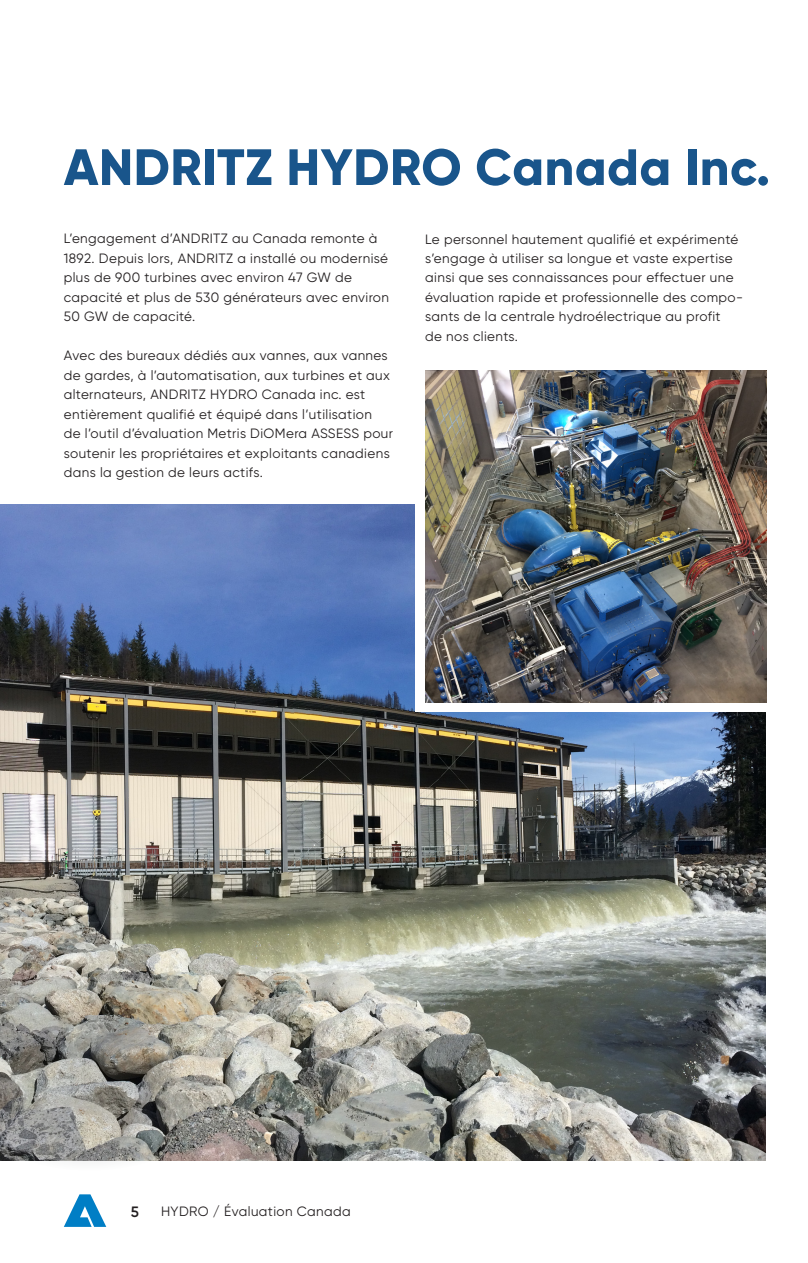
<style>
.page{position:relative;width:808px;height:1263px;background:#fff}
.page>*{position:absolute;margin:0;border:0;box-sizing:border-box;transform-origin:0 0}
.t1{font:800 51px "Gilroy";letter-spacing:.01em;color:#19558b}
.t2{font:600 15px "Gilroy";color:#231f20}
.t3{font:13.5px/19.5px "Gilroy";letter-spacing:.03em;color:#231f20}
</style>
<div class="page">
<svg style="left:64px;top:1194px;width:42px;height:33px"></svg>
<img style="left:0;top:505px;width:765px;height:655px">
<svg style="left:0;top:982px;width:234px;height:180px;background:#99978f"></svg>
<div style="left:416px;top:370px;width:362px;height:341px;background:#fff"></div>
<img style="left:425px;top:370px;width:341px;height:332px">
<p class="t1" style="left:64px;top:135px;width:708px">ANDRITZ HYDRO Canada Inc.</p>
<p class="t3" style="left:64px;top:229px;width:327px">L’engagement d’ANDRITZ au Canada remonte à 1892. Depuis lors, ANDRITZ a installé ou modernisé plus de 900 turbines avec environ 47 GW de capacité et plus de 530 générateurs avec environ 50 GW de capacité.</p>
<p class="t3" style="left:64px;top:346px;width:331px">Avec des bureaux dédiés aux vannes, aux vannes de gardes, à l’automatisation, aux turbines et aux alternateurs, ANDRITZ HYDRO Canada inc. est entièrement qualifié et équipé dans l’utilisation<br>de l’outil d’évaluation Metris DiOMera ASSESS pour soutenir les propriétaires et exploitants canadiens dans la gestion de leurs actifs.</p>
<p class="t3" style="left:425px;top:229px;width:319px">Le personnel hautement qualifié et expérimenté s’engage à utiliser sa longue et vaste expertise ainsi que ses connaissances pour effectuer une évaluation rapide et professionnelle des compo&shy;sants de la centrale hydroélectrique au profit<br>de nos clients.</p>
<p class="t2" style="left:131px;top:1202px;width:7px">1</p>
<p class="t3" style="left:161px;top:1201px;width:191px">HYDRO / Évaluation Canada</p>
<p class="t2" style="left:131px;top:1202px;width:10px">5</p>
</div>
